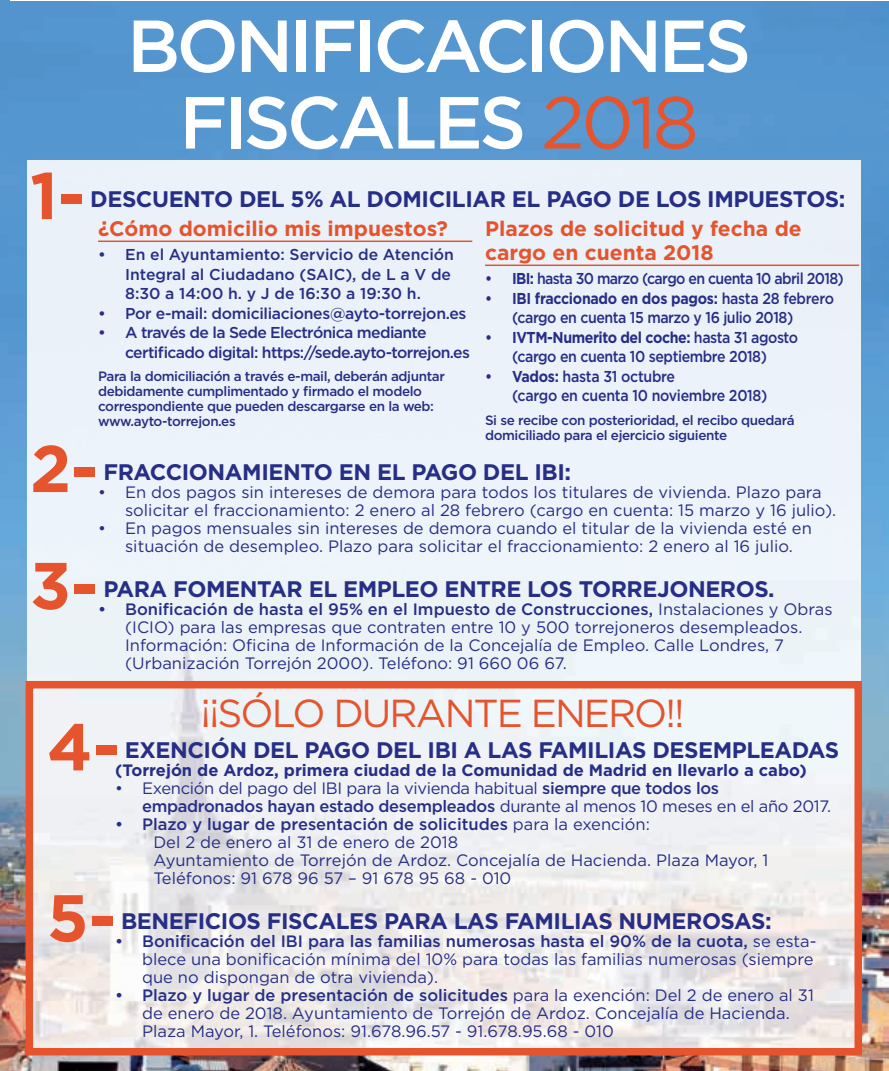
<style>
.page{position:relative;width:889px;height:1071px;background:#fff}
.page>*{position:absolute;margin:0;border:0;box-sizing:border-box;transform-origin:0 0}
.t1{font:500 73.5px/76.5px "Gotham";letter-spacing:-.05em;color:#fff;text-align:center}
.t2{font:700 66px "Gotham";color:#e5542d}
.t3{font:39px "Gotham";color:#e5542d}
.t4{font:700 22.5px "Gotham";letter-spacing:-.02em;color:#262e86}
.t5{font:700 21px/24px "Gotham";color:#e5542d}
.t6{font:16.5px/18px "Gotham";color:#262e86}
.t7{font:16.5px/18px "Gotham";letter-spacing:-.02em;color:#262e86}
.t8{font:700 16.5px "Gotham";color:#262e86}
.t9{font:500 15.75px/19.5px "Gotham";letter-spacing:-.03em;color:#262e86;scale:.9 1}
.t10{font:500 15.75px/19.5px "Gotham";letter-spacing:-.03em;color:#262e86}
.t11{font:500 15.75px/19.5px "Gotham";color:#262e86}
.t12{font:500 13.5px/15px "Gotham";letter-spacing:-.03em;color:#262e86}
.s1{font-weight:400;color:#e5542d}
.s2{font-weight:700}
.s3{font-weight:500}
</style>
<div class="page">
<img style="left:0;top:0;width:889px;height:1071px">
<img style="left:27px;top:161px;width:833px;height:885px">
<hr style="left:98px;top:240px;width:374px;height:2px;background:#e5542d">
<hr style="left:485px;top:264px;width:374px;height:2px;background:#e5542d">
<hr style="left:11px;top:0;width:878px;height:1px;background:#fff">
<div style="left:26px;top:681px;width:836px;height:374px;border:8px solid #e5542d"></div>
<h2 class="t2" style="left:30px;top:158px;width:56px">1-</h2>
<h1 class="t1" style="left:127px;top:6px;width:626px">BONIFICACIONES<br>FISCALES <span class="s1">2018</span></h1>
<h3 class="t4" style="left:90px;top:186px;width:757px">DESCUENTO DEL 5% AL DOMICILIAR EL PAGO DE LOS IMPUESTOS:</h3>
<p class="t5" style="left:98px;top:216px;width:351px">¿Cómo domicilio mis impuestos?</p>
<p class="t11" style="left:125px;top:244px;width:330px;text-indent:-27px">• En el Ayuntamiento: Servicio de Atención<br>Integral al Ciudadano (SAIC), de L a V de<br>8:30 a 14:00 h. y J de 16:30 a 19:30 h.</p>
<p class="t10" style="left:98px;top:303px;width:370px">• Por e-mail: domiciliaciones@ayto-torrejon.es</p>
<p class="t10" style="left:125px;top:322px;width:346px;text-indent:-27px">• A través de la Sede Electrónica mediante certificado digital: https://sede.ayto-torrejon.es</p>
<p class="t12" style="left:98px;top:368px;width:348px">Para la domiciliación a través e-mail, deberán adjuntar debidamente cumplimentado y firmado el modelo correspondiente que pueden descargarse en la web: www.ayto-torrejon.es</p>
<p class="t5" style="left:485px;top:216px;width:318px">Plazos de solicitud y fecha de cargo en cuenta 2018</p>
<p class="t9" style="left:485px;top:268px;width:400px"><span class="s2">• IBI:</span> hasta 30 marzo (cargo en cuenta 10 abril 2018)</p>
<p class="t9" style="left:512px;top:288px;width:359px;text-indent:-27px"><span class="s2">• IBI fraccionado en dos pagos:</span> hasta 28 febrero (cargo en cuenta 15 marzo y 16 julio 2018)</p>
<p class="t9" style="left:485px;top:327px;width:349px;text-align:center"><span class="s2">• IVTM-Numerito del coche:</span> hasta 31 agosto (cargo en cuenta 10 septiembre 2018)</p>
<p class="t9" style="left:512px;top:366px;width:285px;text-indent:-27px"><span class="s2">• Vados:</span> hasta 31 octubre<br>(cargo en cuenta 10 noviembre 2018)</p>
<p class="t12" style="left:485px;top:412px;width:311px">Si se recibe con posterioridad, el recibo quedará domiciliado para el ejercicio siguiente</p>
<h2 class="t2" style="left:30px;top:430px;width:70px">2-</h2>
<h3 class="t4" style="left:104px;top:459px;width:469px">FRACCIONAMIENTO EN EL PAGO DEL IBI:</h3>
<p class="t6" style="left:125px;top:483px;width:713px;text-indent:-27px">• En dos pagos sin intereses de demora para todos los titulares de vivienda. Plazo para solicitar el fraccionamiento: 2 enero al 28 febrero (cargo en cuenta: 15 marzo y 16 julio).</p>
<p class="t6" style="left:98px;top:519px;width:715px;text-align:center">• En pagos mensuales sin intereses de demora cuando el titular de la vivienda esté en situación de desempleo. Plazo para solicitar el fraccionamiento: 2 enero al 16 julio.</p>
<h2 class="t2" style="left:30px;top:547px;width:69px">3-</h2>
<h3 class="t4" style="left:103px;top:576px;width:673px">PARA FOMENTAR EL EMPLEO ENTRE LOS TORREJONEROS.</h3>
<p class="t6" style="left:125px;top:600px;width:709px;text-indent:-27px"><span class="s3">• Bonificación de hasta el 95% en el Impuesto de Construcciones,</span> Instalaciones y Obras (ICIO) para las empresas que contraten entre 10 y 500 torrejoneros desempleados.<br>Información: Oficina de Información de la Concejalía de Empleo. Calle Londres, 7 (Urbanización Torrejón 2000). Teléfono: 91 660 06 67.</p>
<h3 class="t3" style="left:200px;top:691px;width:486px">¡¡SÓLO DURANTE ENERO!!</h3>
<h2 class="t2" style="left:47px;top:709px;width:74px">4-</h2>
<h3 class="t4" style="left:125px;top:737px;width:716px">EXENCIÓN DEL PAGO DEL IBI A LAS FAMILIAS DESEMPLEADAS</h3>
<p class="t8" style="left:115px;top:761px;width:693px">(Torrejón de Ardoz, primera ciudad de la Comunidad de Madrid en llevarlo a cabo)</p>
<p class="t7" style="left:142px;top:779px;width:691px;text-indent:-27px">• Exención del pago del IBI para la vivienda habitual <span class="s3">siempre que todos los empadronados hayan estado desempleados</span> durante al menos 10 meses en el año 2017.</p>
<p class="t6" style="left:153px;top:815px;width:616px;text-indent:-38px"><span class="s3">• Plazo y lugar de presentación de solicitudes</span> para la exención:<br>Del 2 de enero al 31 de enero de 2018<br>Ayuntamiento de Torrejón de Ardoz. Concejalía de Hacienda. Plaza Mayor, 1<br>Teléfonos: 91 678 96 57 – 91 678 95 68 - 010</p>
<h2 class="t2" style="left:47px;top:880px;width:70px">5-</h2>
<h3 class="t4" style="left:121px;top:908px;width:652px">BENEFICIOS FISCALES PARA LAS FAMILIAS NUMEROSAS:</h3>
<p class="t6" style="left:142px;top:932px;width:676px;text-indent:-27px"><span class="s3">• Bonificación del IBI para las familias numerosas hasta el 90% de la cuota,</span> se esta&shy;blece una bonificación mínima del 10% para todas las familias numerosas (siempre que no dispongan de otra vivienda).</p>
<p class="t6" style="left:142px;top:986px;width:673px;text-indent:-27px"><span class="s3">• Plazo y lugar de presentación de solicitudes</span> para la exención: Del 2 de enero al 31 de enero de 2018. Ayuntamiento de Torrejón de Ardoz. Concejalía de Hacienda.<br>Plaza Mayor, 1. Teléfonos: 91.678.96.57 - 91.678.95.68 - 010</p>
</div>
